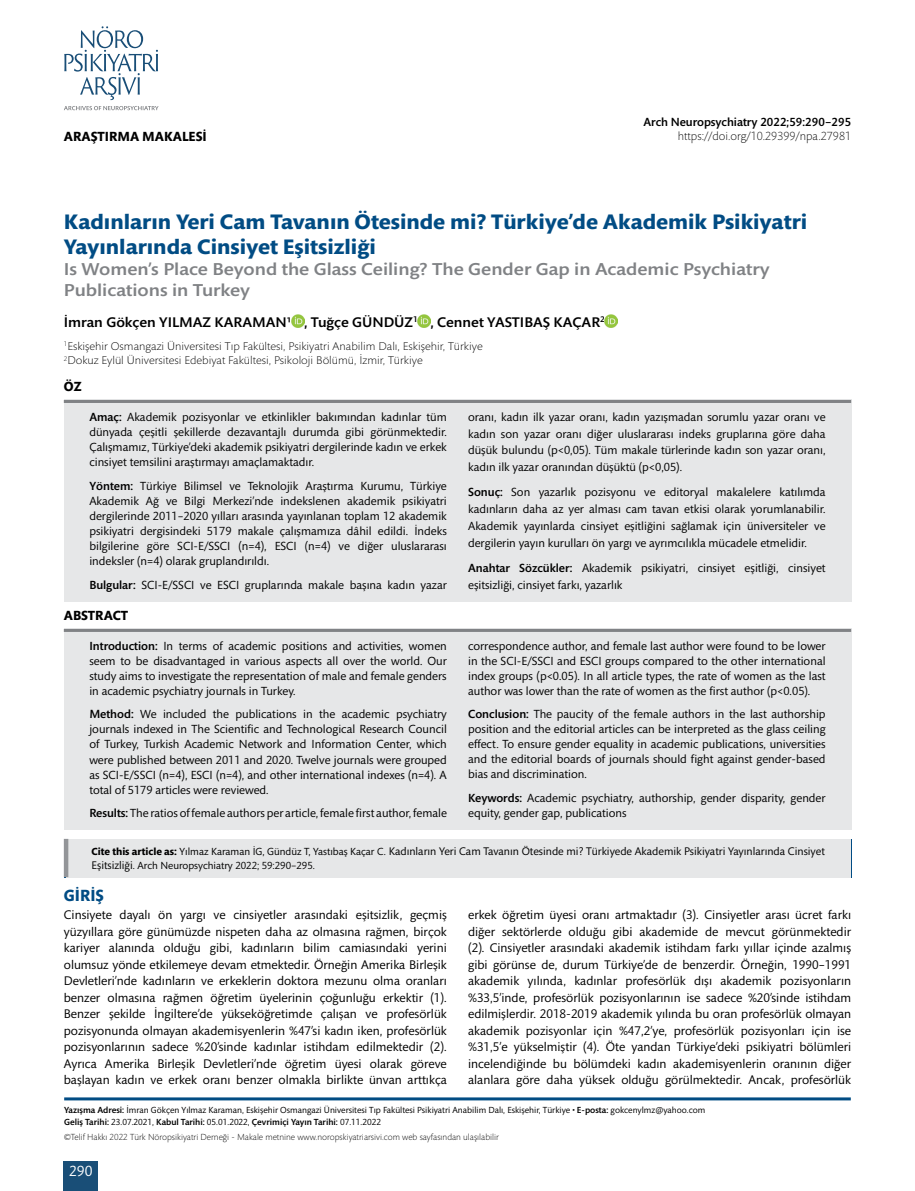
<style>
.page{position:relative;width:915px;height:1191px;background:#fff}
.page>*{position:absolute;margin:0;border:0;box-sizing:border-box;transform-origin:0 0}
.t1{font:700 21.3px/25.5px "Mundo Sans Std";color:#014c84;scale:1.05 1}
.t2{font:500 17.55px/21px "Mundo Sans Std";color:#808285;scale:1.11 1}
.t3{font:700 16.5px "Mundo Sans Std";color:#014c84}
.t4{font:15px "Mundo Sans Std";color:#fff}
.t5{font:500 14.25px "Mundo Sans Std";color:#000;scale:1.05 1}
.t6{font:700 13.5px "Mundo Sans Std";color:#000}
.t7{font:12.75px/16.5px "Mundo Sans Std";color:#000;text-align:justify}
.t8{font:12px/15px "Mundo Sans Std";color:#000;text-align:justify}
.t9{font:300 12px "Mundo Sans Std";color:#000}
.t10{font:500 12px "Mundo Sans Std";color:#000}
.t11{font:300 11.4px/14.4px "Mundo Sans Std";color:#000;scale:1.05 1}
.t12{font:11.25px "Mundo Sans Std";color:#000}
.t13{font:10.5px "Mundo Sans Std";color:#000}
.t14{font:9px/12px "Mundo Sans Std";color:#000}
.t15{font:300 9px "Mundo Sans Std";color:#000}
.s1{font-weight:500}
.s2{font-weight:700;font-size:10.5px}
.s3{font-size:10.5px}
.s4{font-size:11.25px}
</style>
<div class="page">
<div style="left:64px;top:1161px;width:34px;height:30px;background:#194e77"></div>
<svg style="left:64px;top:26px;width:94px;height:74px"></svg>
<svg style="left:64px;top:106px;width:94px;height:4px"></svg>
<svg style="left:291px;top:314px;width:13px;height:13px"></svg>
<svg style="left:417px;top:314px;width:13px;height:13px"></svg>
<svg style="left:604px;top:314px;width:13px;height:13px"></svg>
<div style="left:66px;top:839px;width:784px;height:38px;background:#e6e7e8"></div>
<hr style="left:64px;top:839px;width:4px;height:38px;background:#939598">
<hr style="left:64px;top:1097px;width:786px;height:3px;background:#014c84">
<div style="left:64px;top:399px;width:786px;height:202px;background:#e6e7e8"></div>
<hr style="left:64px;top:400px;width:786px;height:3px;background:#808285">
<div style="left:64px;top:628px;width:786px;height:202px;background:#e6e7e8"></div>
<hr style="left:64px;top:629px;width:786px;height:3px;background:#808285">
<p class="t6" style="left:64px;top:129px;width:144px">ARAŞTIRMA MAKALESİ</p>
<p class="t10" style="left:643px;top:115px;width:209px">Arch Neuropsychiatry 2022;59:290−295</p>
<p class="t9" style="left:677px;top:129px;width:175px">https://doi.org/10.29399/npa.27981</p>
<h1 class="t1" style="left:64px;top:209px;width:709px">Kadınların Yeri Cam Tavanın Ötesinde mi? Türkiye’de Akademik Psikiyatri<br>Yayınlarında Cinsiyet Eşitsizliği</h1>
<h2 class="t2" style="left:64px;top:259px;width:637px">Is Women’s Place Beyond the Glass Ceiling? The Gender Gap in Academic Psychiatry<br>Publications in Turkey</h2>
<p class="t5" style="left:64px;top:314px;width:516px">İmran Gökçen YILMAZ KARAMAN¹ , Tuğçe GÜNDÜZ<sup>1</sup> , Cennet YASTIBAŞ KAÇAR<sup>2</sup></p>
<p class="t11" style="left:64px;top:339px;width:400px"><sup>1</sup>Eskişehir Osmangazi Üniversitesi Tıp Fakültesi, Psikiyatri Anabilim Dalı, Eskişehir, Türkiye<br><sup>2</sup>Dokuz Eylül Üniversitesi Edebiyat Fakültesi, Psikoloji Bölümü, İzmir, Türkiye</p>
<p class="t6" style="left:64px;top:379px;width:19px">ÖZ</p>
<p class="t8" style="left:89px;top:409px;width:359px"><span class="s1">Amaç:</span> Akademik pozisyonlar ve etkinlikler bakımından kadınlar tüm dünyada çeşitli şekillerde dezavantajlı durumda gibi görünmektedir.<br>Çalışmamız, Türkiye’deki akademik psikiyatri dergilerinde kadın ve erkek cinsiyet temsilini araştırmayı amaçlamaktadır.</p>
<p class="t8" style="left:89px;top:478px;width:359px"><span class="s1">Yöntem:</span> Türkiye Bilimsel ve Teknolojik Araştırma Kurumu, Türkiye Akademik Ağ ve Bilgi Merkezi’nde indekslenen akademik psikiyatri dergilerinde 2011–2020 yılları arasında yayınlanan toplam 12 akademik psikiyatri dergisindeki 5179 makale çalışmamıza dâhil edildi. İndeks bilgilerine göre SCI-E/SSCI (n=4), ESCI (n=4) ve diğer uluslararası indeksler (n=4) olarak gruplandırıldı.</p>
<p class="t8" style="left:89px;top:577px;width:359px"><span class="s1">Bulgular:</span> SCI-E/SSCI ve ESCI gruplarında makale başına kadın yazar</p>
<p class="t6" style="left:64px;top:608px;width:66px">ABSTRACT</p>
<p class="t8" style="left:89px;top:638px;width:359px"><span class="s1">Introduction:</span> In terms of academic positions and activities, women seem to be disadvantaged in various aspects all over the world. Our study aims to investigate the representation of male and female genders in academic psychiatry journals in Turkey.</p>
<p class="t8" style="left:89px;top:707px;width:359px"><span class="s1">Method:</span> We included the publications in the academic psychiatry journals indexed in The Scientific and Technological Research Council of Turkey, Turkish Academic Network and Information Center, which were published between 2011 and 2020. Twelve journals were grouped as SCI-E/SSCI (n=4), ESCI (n=4), and other international indexes (n=4). A total of 5179 articles were reviewed.</p>
<p class="t8" style="left:89px;top:806px;width:359px"><span class="s1">Results:</span> The ratios of female authors per article, female first author, female</p>
<p class="t8" style="left:468px;top:409px;width:359px;line-height:16.8px">oranı, kadın ilk yazar oranı, kadın yazışmadan sorumlu yazar oranı ve kadın son yazar oranı diğer uluslararası indeks gruplarına göre daha düşük bulundu (p&lt;0,05). Tüm makale türlerinde kadın son yazar oranı, kadın ilk yazar oranından düşüktü (p&lt;0,05).</p>
<p class="t8" style="left:468px;top:484px;width:359px;line-height:16.8px"><span class="s1">Sonuç:</span> Son yazarlık pozisyonu ve editoryal makalelere katılımda kadınların daha az yer alması cam tavan etkisi olarak yorumlanabilir.<br>Akademik yayınlarda cinsiyet eşitliğini sağlamak için üniversiteler ve dergilerin yayın kurulları ön yargı ve ayrımcılıkla mücadele etmelidir.</p>
<p class="t8" style="left:468px;top:560px;width:359px;line-height:16.8px"><span class="s1">Anahtar Sözcükler:</span> Akademik psikiyatri, cinsiyet eşitliği, cinsiyet eşitsizliği, cinsiyet farkı, yazarlık</p>
<p class="t8" style="left:468px;top:638px;width:359px">correspondence author, and female last author were found to be lower in the SCI-E/SSCI and ESCI groups compared to the other international index groups (p&lt;0.05). In all article types, the rate of women as the last author was lower than the rate of women as the first author (p&lt;0.05).</p>
<p class="t8" style="left:468px;top:707px;width:359px"><span class="s1">Conclusion:</span> The paucity of the female authors in the last authorship position and the editorial articles can be interpreted as the glass ceiling effect. To ensure gender equality in academic publications, universities and the editorial boards of journals should fight against gender-based bias and discrimination.</p>
<p class="t8" style="left:468px;top:791px;width:359px"><span class="s1">Keywords:</span> Academic psychiatry, authorship, gender disparity, gender equity, gender gap, publications</p>
<p class="t12" style="left:92px;top:845px;width:734px"><span class="s2">Cite this article as:</span> <span class="s3">Yılmaz Karaman İG, Gündüz T, Yastıbaş Kaçar C.</span> Kadınların Yeri Cam Tavanın Ötesinde mi? Türkiyede Akademik Psikiyatri Yayınlarında Cinsiyet</p>
<p class="t13" style="left:92px;top:860px;width:225px"><span class="s4">Eşitsizliği</span>. Arch Neuropsychiatry 2022; 59:290−295.</p>
<h3 class="t3" style="left:64px;top:886px;width:42px">GİRİŞ</h3>
<p class="t7" style="left:64px;top:907px;width:384px">Cinsiyete dayalı ön yargı ve cinsiyetler arasındaki eşitsizlik, geçmiş yüzyıllara göre günümüzde nispeten daha az olmasına rağmen, birçok kariyer alanında olduğu gibi, kadınların bilim camiasındaki yerini olumsuz yönde etkilemeye devam etmektedir. Örneğin Amerika Birleşik Devletleri’nde kadınların ve erkeklerin doktora mezunu olma oranları benzer olmasına rağmen öğretim üyelerinin çoğunluğu erkektir (1).<br>Benzer şekilde İngiltere’de yükseköğretimde çalışan ve profesörlük pozisyonunda olmayan akademisyenlerin %47’si kadın iken, profesörlük pozisyonlarının sadece %20’sinde kadınlar istihdam edilmektedir (2).<br>Ayrıca Amerika Birleşik Devletleri’nde öğretim üyesi olarak göreve başlayan kadın ve erkek oranı benzer olmakla birlikte ünvan arttıkça</p>
<p class="t7" style="left:468px;top:907px;width:384px">erkek öğretim üyesi oranı artmaktadır (3). Cinsiyetler arası ücret farkı diğer sektörlerde olduğu gibi akademide de mevcut görünmektedir (2). Cinsiyetler arasındaki akademik istihdam farkı yıllar içinde azalmış gibi görünse de, durum Türkiye’de de benzerdir. Örneğin, 1990–1991 akademik yılında, kadınlar profesörlük dışı akademik pozisyonların %33,5’inde, profesörlük pozisyonlarının ise sadece %20’sinde istihdam edilmişlerdir. 2018-2019 akademik yılında bu oran profesörlük olmayan akademik pozisyonlar için %47,2’ye, profesörlük pozisyonları için ise %31,5’e yükselmiştir (4). Öte yandan Türkiye’deki psikiyatri bölümleri incelendiğinde bu bölümdeki kadın akademisyenlerin oranının diğer alanlara göre daha yüksek olduğu görülmektedir. Ancak, profesörlük</p>
<p class="t14" style="left:64px;top:1104px;width:642px"><span class="s1">Yazışma Adresi:</span> İmran Gökçen Yılmaz Karaman, Eskişehir Osmangazi Üniversitesi Tıp Fakültesi Psikiyatri Anabilim Dalı, Eskişehir, Türkiye • <span class="s1">E-posta:</span> gokcenylmz@yahoo.com<br><span class="s1">Geliş Tarihi:</span> 23.07.2021, <span class="s1">Kabul Tarihi:</span> 05.01.2022, <span class="s1">Çevrimiçi Yayın Tarihi:</span> 07.11.2022</p>
<p class="t15" style="left:64px;top:1132px;width:436px">©Telif Hakkı 2022 Türk Nöropsikiyatri Derneği - Makale metnine www.noropskiyatriarsivi.com web sayfasından ulaşılabilir</p>
<p class="t4" style="left:69px;top:1162px;width:25px">290</p>
</div>
